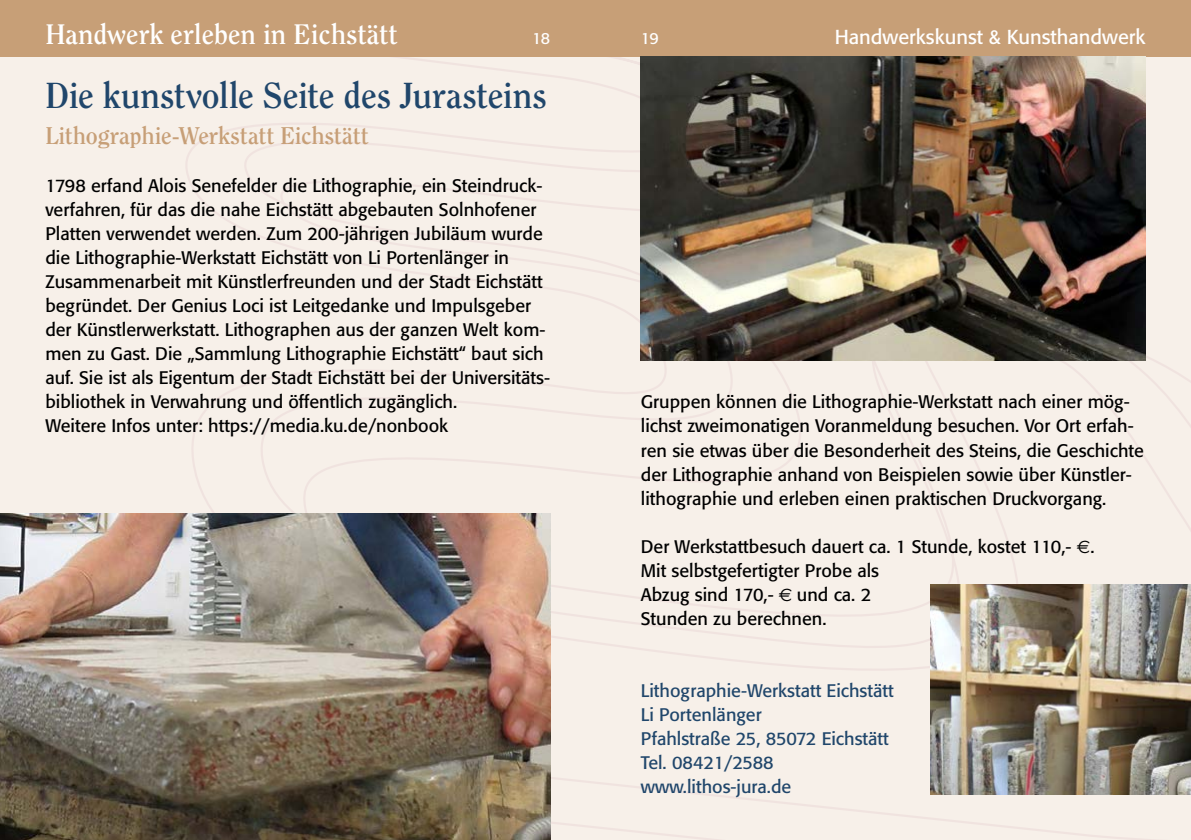
<style>
.page{position:relative;width:1191px;height:840px;background:#fff}
.page>*{position:absolute;margin:0;border:0;box-sizing:border-box;transform-origin:0 0}
.t1{font:700 36px "Clearface";letter-spacing:-.01em;color:#20466b}
.t2{font:700 28px "Clearface";color:#fff}
.t3{font:700 24px "Clearface";letter-spacing:-.01em;color:#c79f77}
.t4{font:20px "Formata";color:#fff}
.t5{font:18px/24px "Formata";color:#000}
.t6{font:18px/24px "Formata";color:#20466b}
.t7{font:16px "Formata";color:#fff}
.s1{font-family:"Euro Sans"}
</style>
<div class="page">
<div style="left:0;top:57px;width:1191px;height:782px;background:#f7f0e9"></div>
<div style="left:0;top:0;width:1191px;height:57px;background:#c79f77"></div>
<img style="left:0;top:513px;width:550px;height:326px">
<img style="left:641px;top:57px;width:504px;height:303px">
<img style="left:930px;top:584px;width:261px;height:210px">
<h2 class="t2" style="left:45px;top:18px;width:354px">Handwerk erleben in Eichstätt</h2>
<p class="t4" style="left:834px;top:25px;width:312px">Handwerkskunst &amp; Kunsthandwerk</p>
<p class="t7" style="left:532px;top:28px;width:19px">18</p>
<p class="t7" style="left:641px;top:28px;width:19px">19</p>
<h1 class="t1" style="left:45px;top:73px;width:503px">Die kunstvolle Seite des Jurasteins</h1>
<h3 class="t3" style="left:45px;top:121px;width:325px">Lithographie-Werkstatt Eichstätt</h3>
<p class="t5" style="left:45px;top:174px;width:506px">1798 erfand Alois Senefelder die Lithographie, ein Steindruck&shy;verfahren, für das die nahe Eichstätt abgebauten Solnhofener Platten verwendet werden. Zum 200-jährigen Jubiläum wurde die Lithographie-Werkstatt Eichstätt von Li Portenlänger in Zusammenarbeit mit Künstlerfreunden und der Stadt Eichstätt begründet. Der Genius Loci ist Leitgedanke und Impulsgeber der Künstlerwerkstatt. Lithographen aus der ganzen Welt kom&shy;men zu Gast. Die „Sammlung Lithographie Eichstätt“ baut sich auf. Sie ist als Eigentum der Stadt Eichstätt bei der Universitäts&shy;bibliothek in Verwahrung und öffentlich zugänglich.<br>Weitere Infos unter: https://media.ku.de/nonbook</p>
<p class="t5" style="left:641px;top:390px;width:504px">Gruppen können die Lithographie-Werkstatt nach einer mög&shy;lichst zweimonatigen Voranmeldung besuchen. Vor Ort erfah&shy;ren sie etwas über die Besonderheit des Steins, die Geschichte der Lithographie anhand von Beispielen sowie über Künstler&shy;lithographie und erleben einen praktischen Druckvorgang.</p>
<p class="t5" style="left:641px;top:534px;width:455px">Der Werkstattbesuch dauert ca. 1 Stunde, kostet 110,- <span class="s1">€</span>.<br>Mit selbstgefertigter Probe als<br>Abzug sind 170,- <span class="s1">€</span> und ca. 2<br>Stunden zu berechnen.</p>
<p class="t6" style="left:641px;top:678px;width:254px">Lithographie-Werkstatt Eichstätt<br>Li Portenlänger<br>Pfahlstraße 25, 85072 Eichstätt<br>Tel. 08421/2588 www.lithos-jura.de</p>
</div>
